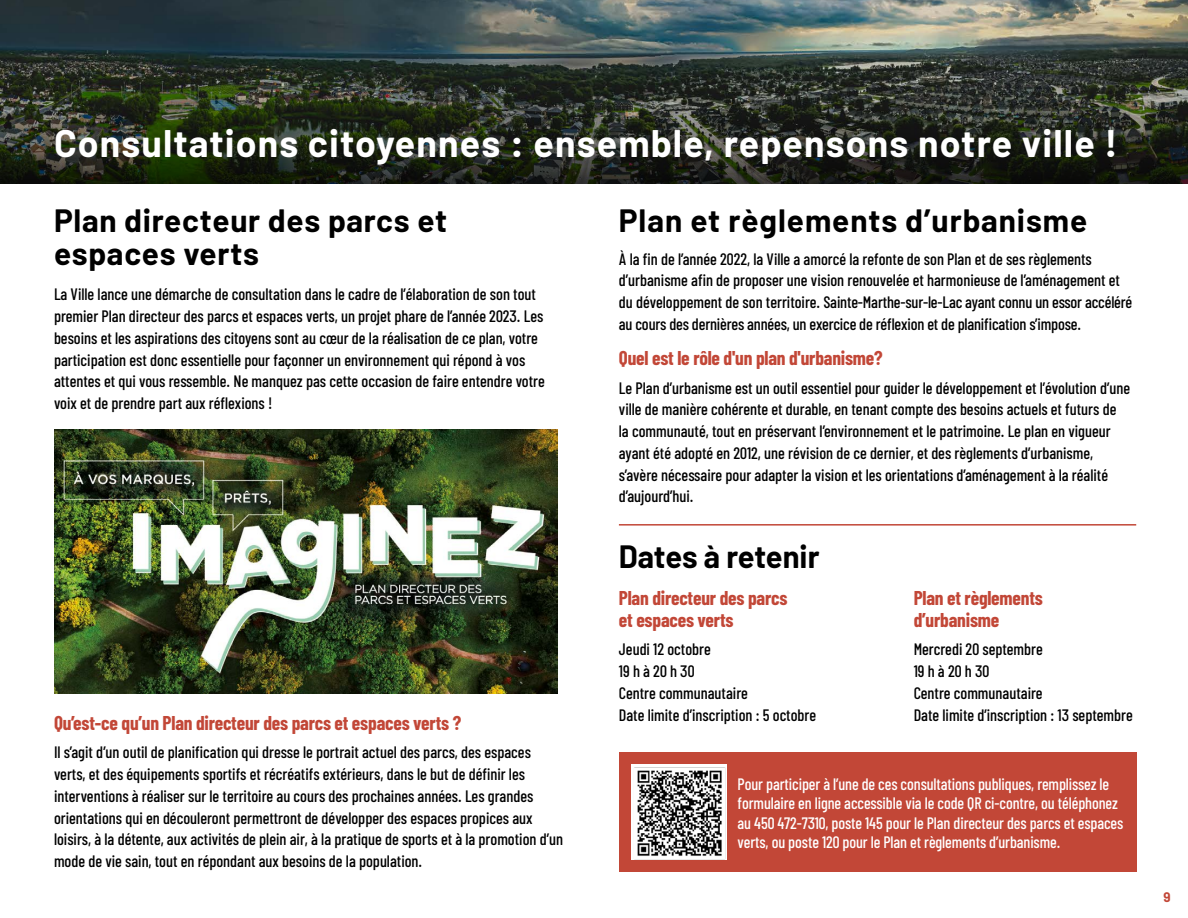
<style>
.page{position:relative;width:1188px;height:918px;background:#fff}
.page>*{position:absolute;margin:0;border:0;box-sizing:border-box;transform-origin:0 0}
.t1{font:700 37.5px "Barlow";letter-spacing:.03em;color:#fff}
.t2{font:700 31.5px/33px "Barlow";letter-spacing:.025em;color:#000}
.t3{font:700 31.5px "Barlow";letter-spacing:-.005em;color:#000}
.t4{font:700 19.5px/21.8px "Barlow Condensed";letter-spacing:-.01em;color:#c24737}
.t5{font:500 16.5px/21.8px "Barlow Condensed";color:#000}
.t6{font:500 16.5px/19.5px "Barlow Condensed";letter-spacing:-.005em;color:#fff}
.t7{font:700 13.5px "Barlow";color:#c24737}
</style>
<div class="page">
<div style="left:619px;top:753px;width:517px;height:119px;background:#c24737"></div>
<hr style="left:619px;top:524px;width:517px;height:2px;background:#c24737">
<img style="left:0;top:0;width:1188px;height:24px">
<img style="left:54px;top:429px;width:503px;height:264px">
<img style="left:0;top:24px;width:1188px;height:160px">
<img style="left:631px;top:765px;width:96px;height:95px">
<h1 class="t1" style="left:54px;top:121px;width:1065px">Consultations citoyennes : ensemble, repensons notre ville !</h1>
<h2 class="t2" style="left:54px;top:204px;width:395px">Plan directeur des parcs et espaces verts</h2>
<p class="t5" style="left:54px;top:283px;width:492px">La Ville lance une démarche de consultation dans le cadre de l’élaboration de son tout premier Plan directeur des parcs et espaces verts, un projet phare de l’année 2023. Les besoins et les aspirations des citoyens sont au cœur de la réalisation de ce plan, votre participation est donc essentielle pour façonner un environnement qui répond à vos attentes et qui vous ressemble. Ne manquez pas cette occasion de faire entendre votre voix et de prendre part aux réflexions !</p>
<p class="t4" style="left:54px;top:711px;width:409px">Qu’est-ce qu’un Plan directeur des parcs et espaces verts ?</p>
<p class="t5" style="left:54px;top:741px;width:511px">Il s’agit d’un outil de planification qui dresse le portrait actuel des parcs, des espaces verts, et des équipements sportifs et récréatifs extérieurs, dans le but de définir les interventions à réaliser sur le territoire au cours des prochaines années. Les grandes orientations qui en découleront permettront de développer des espaces propices aux loisirs, à la détente, aux activités de plein air, à la pratique de sports et à la promotion d’un mode de vie sain, tout en répondant aux besoins de la population.</p>
<h2 class="t2" style="left:619px;top:204px;width:470px">Plan et règlements d’urbanisme</h2>
<p class="t5" style="left:619px;top:247px;width:515px">À la fin de l’année 2022, la Ville a amorcé la refonte de son Plan et de ses règlements d’urbanisme afin de proposer une vision renouvelée et harmonieuse de l’aménagement et du développement de son territoire. Sainte-Marthe-sur-le-Lac ayant connu un essor accéléré au cours des dernières années, un exercice de réflexion et de planification s’impose.</p>
<p class="t4" style="left:619px;top:347px;width:265px">Quel est le rôle d'un plan d'urbanisme?</p>
<p class="t5" style="left:619px;top:376px;width:513px">Le Plan d’urbanisme est un outil essentiel pour guider le développement et l’évolution d’une ville de manière cohérente et durable, en tenant compte des besoins actuels et futurs de la communauté, tout en préservant l’environnement et le patrimoine. Le plan en vigueur ayant été adopté en 2012, une révision de ce dernier, et des règlements d’urbanisme, s’avère nécessaire pour adapter la vision et les orientations d’aménagement à la réalité d’aujourd’hui.</p>
<h2 class="t3" style="left:619px;top:537px;width:202px">Dates à retenir</h2>
<p class="t4" style="left:619px;top:587px;width:170px">Plan directeur des parcs et espaces verts</p>
<p class="t5" style="left:619px;top:638px;width:199px">Jeudi 12 octobre<br>19 h à 20 h 30<br>Centre communautaire<br>Date limite d’inscription : 5 octobre</p>
<p class="t4" style="left:914px;top:587px;width:131px">Plan et règlements d’urbanisme</p>
<p class="t5" style="left:914px;top:638px;width:221px">Mercredi 20 septembre<br>19 h à 20 h 30<br>Centre communautaire<br>Date limite d’inscription : 13 septembre</p>
<p class="t6" style="left:738px;top:773px;width:387px">Pour participer à l’une de ces consultations publiques, remplissez le formulaire en ligne accessible via le code QR ci-contre, ou téléphonez au 450 472-7310, poste 145 pour le Plan directeur des parcs et espaces verts, ou poste 120 pour le Plan et règlements d’urbanisme.</p>
<p class="t7" style="left:1164px;top:889px;width:9px">9</p>
</div>
